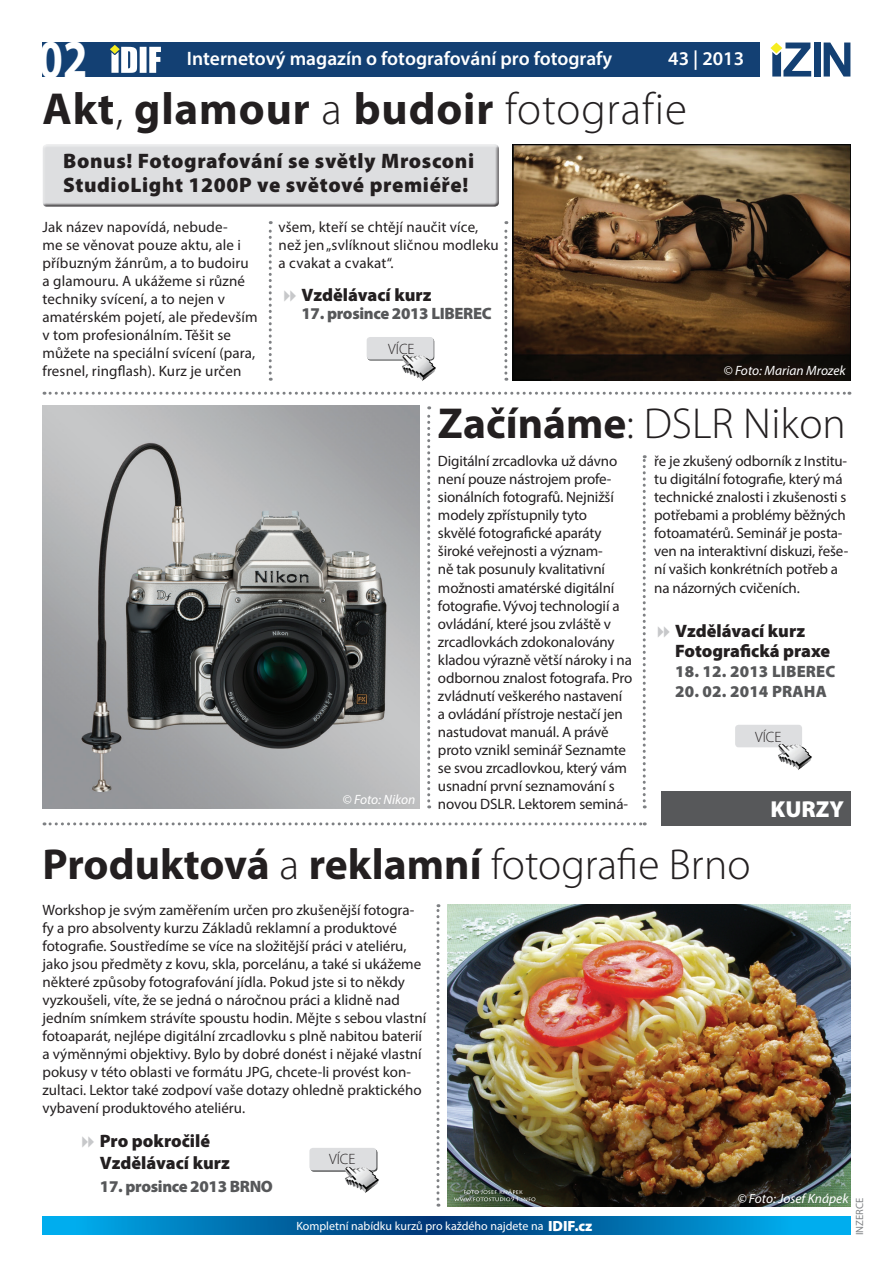
<style>
.page{position:relative;width:893px;height:1263px;background:#fff}
.page>*{position:absolute;margin:0;border:0;box-sizing:border-box;transform-origin:0 0}
.t1{font:700 54.9px "Myriad Pro";color:#fff;scale:.8 1}
.t2{font:700 45px "Myriad Pro";letter-spacing:.02em;color:#231f20}
.t3{font:700 43.5px "Myriad Pro";color:#231f20}
.t4{font:300 43.5px "Myriad Pro";color:#231f20}
.t5{font:900 23.1px "Myriad Pro";color:#fff}
.t6{font:900 21px/23.7px "Myriad Pro";letter-spacing:.03em;color:#231f20}
.t7{font:600 19.5px "Myriad Pro";color:#fff}
.t8{font:900 18px/22.5px "Myriad Pro";color:#231f20}
.t9{font:900 16.5px "Myriad Pro";letter-spacing:-.02em;color:#57585a}
.t10{font:900 16.5px "Myriad Pro";letter-spacing:.01em;color:#57585a}
.t11{font:15px/18px "Myriad Pro";letter-spacing:-.005em;color:#231f20}
.t12{font:300 15px "Myriad Pro";color:#231f20}
.t13{font:italic 13.5px "Myriad Pro";color:#fff}
.t14{font:12px "Myriad Pro";color:#fff}
.t15{font:10.5px "Myriad Pro";color:#808285}
.s1{font-weight:300}
.s2{font-weight:700}
.s3{font-weight:900;font-size:14.85px}
</style>
<div class="page">
<img style="left:43px;top:406px;width:376px;height:402px">
<div style="left:40px;top:143px;width:460px;height:65px;background:#231f20;opacity:.75"></div>
<img style="left:447px;top:904px;width:403px;height:302px">
<div style="left:43px;top:43px;width:717px;height:34px;background:#134073"></div>
<svg style="left:110px;top:45px;width:51px;height:28px"></svg>
<div style="left:814px;top:43px;width:6px;height:34px;background:#134073"></div>
<svg style="left:824px;top:43px;width:26px;height:34px"></svg>
<svg style="left:770px;top:43px;width:41px;height:34px"></svg>
<svg style="left:43px;top:1216px;width:807px;height:18px;background:#0074b3"></svg>
<svg style="left:436px;top:904px;width:3px;height:302px"></svg>
<div style="left:661px;top:791px;width:189px;height:34px;background:#57585a"></div>
<svg style="left:269px;top:221px;width:3px;height:160px"></svg>
<svg style="left:44px;top:392px;width:806px;height:3px"></svg>
<svg style="left:44px;top:822px;width:601px;height:3px"></svg>
<svg style="left:427px;top:406px;width:3px;height:402px"></svg>
<div style="left:310px;top:1149px;width:67px;height:23px;background:#898a8c;border-radius:3px"></div>
<div style="left:309px;top:1148px;width:67px;height:22px;background:#dddee0;border-radius:3px"></div>
<img style="left:343px;top:1165px;width:36px;height:28px">
<img style="left:513px;top:144px;width:337px;height:237px">
<svg style="left:504px;top:221px;width:3px;height:160px"></svg>
<div style="left:367px;top:338px;width:67px;height:23px;background:#8b8c8d;border-radius:3px"></div>
<div style="left:367px;top:337px;width:67px;height:23px;background:#dddee0;border-radius:3px"></div>
<img style="left:401px;top:353px;width:35px;height:28px">
<div style="left:735px;top:725px;width:67px;height:22px;background:#dddee0;border-radius:3px"></div>
<img style="left:776px;top:743px;width:36px;height:27px">
<svg style="left:643px;top:455px;width:3px;height:353px"></svg>
<h1 class="t1" style="left:39px;top:23px;width:63px">02</h1>
<h3 class="t7" style="left:187px;top:46px;width:427px">Internetový magazín o fotografování pro fotografy</h3>
<h3 class="t7" style="left:668px;top:46px;width:77px">43 | 2013</h3>
<h2 class="t2" style="left:43px;top:80px;width:646px">Akt<span class="s1">,</span> glamour <span class="s1">a</span> budoir <span class="s1">fotografie</span></h2>
<h3 class="t6" style="left:63px;top:149px;width:413px">Bonus! Fotografování se světly Mrosconi<br>StudioLight 1200P ve světové premiéře!</h3>
<p class="t11" style="left:43px;top:218px;width:217px">Jak název napovídá, nebude-<br>me se věnovat pouze aktu, ale i příbuzným žánrům, a to budoiru a glamouru. A ukážeme si různé techniky svícení, a to nejen v amatérském pojetí, ale především v tom profesionálním. Těšit se můžete na speciální svícení (para, fresnel, ringflash). Kurz je určen</p>
<p class="t11" style="left:278px;top:218px;width:222px">všem, kteří se chtějí naučit více, než jen „svlíknout sličnou modleku a cvakat a cvakat“.</p>
<p class="t8" style="left:302px;top:283px;width:131px">Vzdělávací kurz</p>
<p class="t9" style="left:302px;top:303px;width:192px">17. prosince 2013 LIBEREC</p>
<p class="t12" style="left:388px;top:340px;width:28px">VÍCE</p>
<p class="t13" style="left:723px;top:362px;width:124px">© Foto: Marian Mrozek</p>
<p class="t13" style="left:343px;top:792px;width:74px">© Foto: Nikon</p>
<h3 class="t4" style="left:438px;top:398px;width:409px"><span class="s2">Začínáme</span>: DSLR Nikon</h3>
<p class="t11" style="left:438px;top:452px;width:196px">Digitální zrcadlovka už dávno není pouze nástrojem profe&shy;sionálních fotografů. Nejnižší modely zpřístupnily tyto<br>skvělé fotografické aparáty široké veřejnosti a význam-<br>ně tak posunuly kvalitativní možnosti amatérské digitální fotografie. Vývoj technologií a ovládání, které jsou zvláště v zrcadlovkách zdokonalovány kladou výrazně větší nároky i na odbornou znalost fotografa. Pro zvládnutí veškerého nastavení a ovládání přístroje nestačí jen nastudovat manuál. A právě proto vznikl seminář Seznamte se svou zrcadlovkou, který vám usnadní první seznamování s novou DSLR. Lektorem seminá-</p>
<p class="t11" style="left:654px;top:452px;width:196px">ře je zkušený odborník z Institu&shy;tu digitální fotografie, který má technické znalosti i zkušenosti s potřebami a problémy běžných fotoamatérů. Seminář je posta&shy;ven na interaktivní diskuzi, řeše&shy;ní vašich konkrétních potřeb a na názorných cvičeních.</p>
<p class="t8" style="left:675px;top:620px;width:156px;line-height:20.1px">Vzdělávací kurz<br>Fotografická praxe</p>
<p class="t10" style="left:675px;top:660px;width:162px">18. 12. 2013 LIBEREC</p>
<p class="t10" style="left:675px;top:680px;width:153px">20. 02. 2014 PRAHA</p>
<p class="t12" style="left:755px;top:728px;width:28px">VÍCE</p>
<h3 class="t5" style="left:770px;top:794px;width:75px">KURZY</h3>
<h3 class="t3" style="left:43px;top:836px;width:709px">Produktová <span class="s1">a</span> reklamní <span class="s1">fotografie Brno</span></h3>
<p class="t11" style="left:43px;top:901px;width:385px">Workshop je svým zaměřením určen pro zkušenější fotogra&shy;fy a pro absolventy kurzu Základů reklamní a produktové fotografie. Soustředíme se více na složitější práci v ateliéru, jako jsou předměty z kovu, skla, porcelánu, a také si ukážeme některé způsoby fotografování jídla. Pokud jste si to někdy vyzkoušeli, víte, že se jedná o náročnou práci a klidně nad jedním snímkem strávíte spoustu hodin. Mějte s sebou vlastní fotoaparát, nejlépe digitální zrcadlovku s plně nabitou baterií a výměnnými objektivy. Bylo by dobré donést i nějaké vlastní pokusy v této oblasti ve formátu JPG, chcete-li provést kon&shy;zultaci. Lektor také zodpoví vaše dotazy ohledně praktického vybavení produktového ateliéru.</p>
<p class="t8" style="left:100px;top:1128px;width:131px">Pro pokročilé<br>Vzdělávací kurz</p>
<p class="t9" style="left:100px;top:1175px;width:175px">17. prosince 2013 BRNO</p>
<p class="t12" style="left:329px;top:1150px;width:28px">VÍCE</p>
<p class="t14" style="left:296px;top:1218px;width:298px">Kompletní nabídku kurzů pro každého najdete na <span class="s3">IDIF.cz</span></p>
<p class="t13" style="left:737px;top:1190px;width:113px">© Foto: Josef Knápek</p>
<p class="t15" style="left:853px;top:1235px;width:39px;rotate:-90deg">INZERCE</p>
</div>
